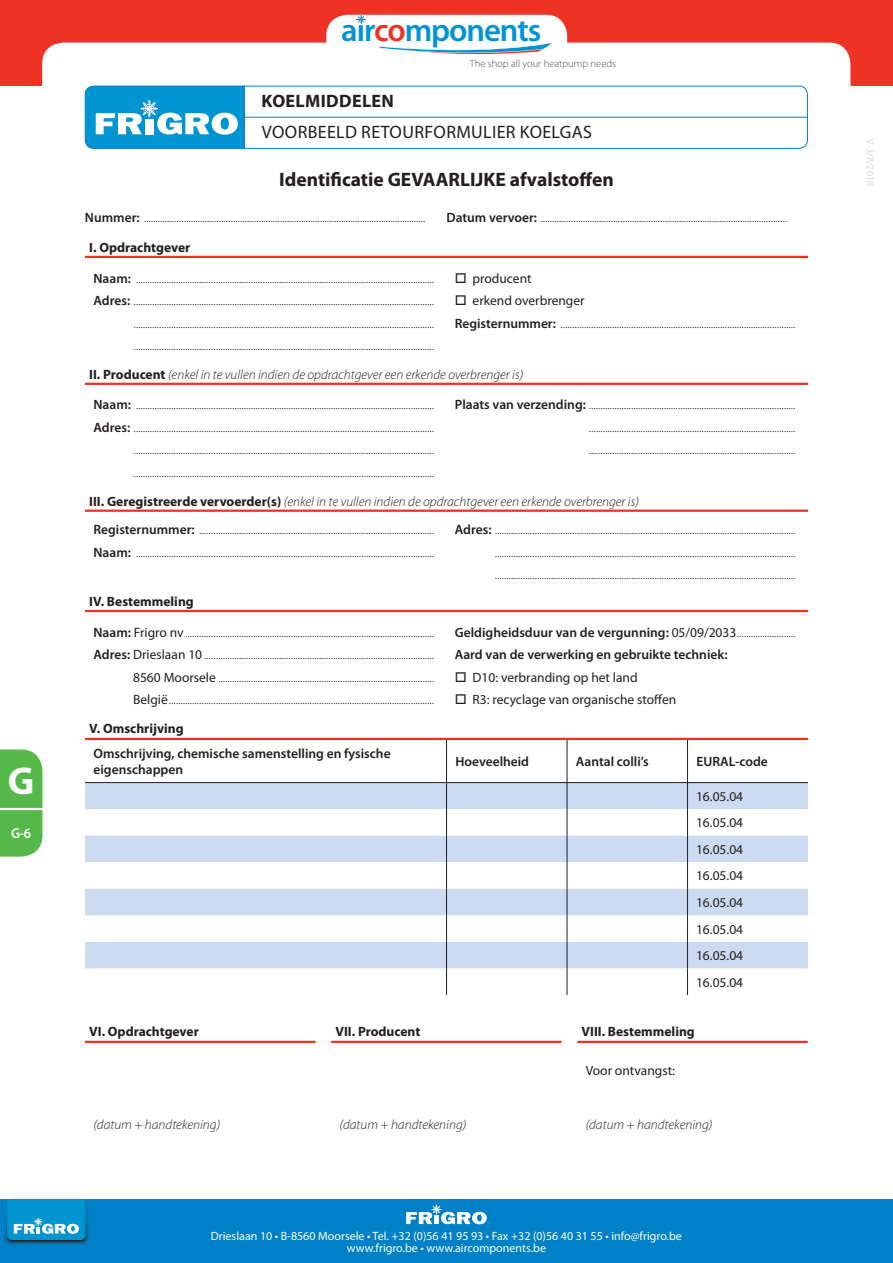
<style>
.page{position:relative;width:893px;height:1263px;background:#fff}
.page>*{position:absolute;margin:0;border:0;box-sizing:border-box;transform-origin:0 0}
.t1{font:700 39px "Myriad Pro";color:#fff}
.t2{font:600 32.55px "Myriad Pro";letter-spacing:-.035em;color:#0094d3}
.t3{font:700 19.5px "Myriad Pro";color:#231f20}
.t4{font:18px "Myriad Pro";letter-spacing:.02em;color:#231f20}
.t5{font:700 18px "Myriad Pro";letter-spacing:.02em;color:#231f20}
.t6{font:600 14.25px "Myriad Pro";color:#fff;scale:.95 1}
.t7{font:300 13.5px/22.5px "Myriad Pro";color:#231f20;text-align:right}
.t8{font:italic 300 13.5px "Myriad Pro";color:#231f20}
.t9{font:600 13.5px/22.5px "Myriad Pro";color:#231f20}
.t10{font:13.5px/26.5px "Myriad Pro";color:#231f20;text-align:justify}
.t11{font:700 13.5px "Myriad Pro";color:#231f20}
.t12{font:12px/12px "Myriad Pro";color:#fff;text-align:center}
.t13{font:300 10.5px "Myriad Pro";color:#515356}
.t14{font:300 10.5px "Myriad Pro";color:#c0c2c4}
.s1{color:#ee3224}
.s2{font-weight:600}
.s3{font-weight:700;font-style:normal}
.s4{font-weight:400}
.s5{font-weight:300}
</style>
<div class="page">
<div style="left:0;top:1199px;width:893px;height:64px;background:#0080c6"></div>
<svg style="left:406px;top:1205px;width:81px;height:19px"></svg>
<img style="left:4px;top:1198px;width:85px;height:47px">
<svg style="left:7px;top:1199px;width:78px;height:41px;background:#22a2d8"></svg>
<div style="left:0;top:0;width:893px;height:85px;background:#ee3224"></div>
<div style="left:42px;top:43px;width:808px;height:85px;background:#fff;border-radius:21px"></div>
<div style="left:326px;top:15px;width:241px;height:55px;background:#fff;border-radius:21px"></div>
<svg style="left:378px;top:43px;width:174px;height:12px"></svg>
<svg style="left:357px;top:15px;width:9px;height:9px"></svg>
<div style="left:0;top:750px;width:42px;height:107px;background:#54b948"></div>
<hr style="left:0;top:808px;width:42px;height:2px;background:#fff">
<svg style="left:84px;top:85px;width:724px;height:64px"></svg>
<svg style="left:85px;top:783px;width:723px;height:185px;fill:#ccdbf1"></svg>
<svg style="left:446px;top:783px;width:1px;height:212px"></svg>
<svg style="left:567px;top:783px;width:1px;height:212px"></svg>
<svg style="left:687px;top:783px;width:1px;height:212px"></svg>
<hr style="left:85px;top:256px;width:723px;height:2px;background:#ee3224">
<hr style="left:85px;top:383px;width:723px;height:2px;background:#ee3224">
<hr style="left:85px;top:510px;width:723px;height:2px;background:#ee3224">
<hr style="left:85px;top:610px;width:723px;height:2px;background:#ee3224">
<hr style="left:85px;top:738px;width:723px;height:2px;background:#ee3224">
<hr style="left:85px;top:1041px;width:230px;height:2px;background:#ee3224">
<hr style="left:331px;top:1041px;width:231px;height:2px;background:#ee3224">
<hr style="left:577px;top:1041px;width:231px;height:2px;background:#ee3224">
<hr style="left:85px;top:782px;width:723px;height:1px;background:#231f20">
<hr style="left:446px;top:740px;width:1px;height:42px;background:#231f20">
<hr style="left:567px;top:740px;width:1px;height:42px;background:#231f20">
<hr style="left:687px;top:740px;width:1px;height:42px;background:#231f20">
<h1 class="t1" style="left:8px;top:766px;width:28px">G</h1>
<p class="t6" style="left:11px;top:828px;width:23px">G-6</p>
<h2 class="t2" style="left:341px;top:18px;width:201px">air<span class="s1">co</span>mponents</h2>
<p class="t13" style="left:470px;top:60px;width:148px">The shop all your heatpump needs</p>
<h3 class="t5" style="left:261px;top:94px;width:134px">KOELMIDDELEN</h3>
<h3 class="t4" style="left:262px;top:125px;width:332px">VOORBEELD RETOURFORMULIER KOELGAS</h3>
<h3 class="t3" style="left:279px;top:172px;width:336px">Identificatie GEVAARLIJKE afvalstoffen</h3>
<p class="t7" style="left:446px;top:207px;width:342px"><span class="s2">Datum vervoer:</span> .........................................................................................................</p>
<p class="t7" style="left:85px;top:207px;width:342px"><span class="s2">Nummer:</span> ........................................................................................................................</p>
<p class="t11" style="left:89px;top:242px;width:103px">I. Opdrachtgever</p>
<p class="t7" style="left:93px;top:268px;width:342px"><span class="s2">Naam:</span> ...............................................................................................................................<br><span class="s2">Adres:</span> ................................................................................................................................ ................................................................................................................................ ................................................................................................................................</p>
<p class="t10" style="left:472px;top:266px;width:61px">producent</p>
<p class="t10" style="left:472px;top:288px;width:114px">erkend overbrenger</p>
<p class="t7" style="left:455px;top:313px;width:342px"><span class="s2">Registernummer:</span> ....................................................................................................</p>
<p class="t8" style="left:89px;top:369px;width:435px"><span class="s3">II. Producent</span> (enkel in te vullen indien de opdrachtgever een erkende overbrenger is)</p>
<p class="t7" style="left:93px;top:395px;width:342px"><span class="s2">Naam:</span> ...............................................................................................................................<br><span class="s2">Adres:</span> ................................................................................................................................ ................................................................................................................................ ................................................................................................................................</p>
<p class="t7" style="left:589px;top:395px;width:208px;text-align:justify;text-indent:-134px"><span class="s2">Plaats van verzending:</span> ........................................................................................ ........................................................................................ ........................................................................................</p>
<p class="t8" style="left:89px;top:496px;width:551px"><span class="s3">III. Geregistreerde vervoerder(s)</span> (enkel in te vullen indien de opdrachtgever een erkende overbrenger is)</p>
<p class="t7" style="left:93px;top:519px;width:342px;text-align:left"><span class="s2">Registernummer:</span> ....................................................................................................<br><span class="s2">Naam:</span> ...............................................................................................................................</p>
<p class="t11" style="left:89px;top:596px;width:106px">IV. Bestemmeling</p>
<p class="t7" style="left:93px;top:622px;width:342px"><span class="s2">Naam:</span> <span class="s4">Frigro nv</span> ..........................................................................................................<br><span class="s2">Adres:</span> <span class="s4">Drieslaan 10</span> ..................................................................................................<br><span class="s4">8560 Moorsele</span> ............................................................................................<br><span class="s4">België</span> .................................................................................................................</p>
<p class="t11" style="left:89px;top:723px;width:96px">V. Omschrijving</p>
<p class="t7" style="left:495px;top:519px;width:302px;text-align:justify;text-indent:-40px"><span class="s2">Adres:</span> ................................................................................................................................ ................................................................................................................................ ................................................................................................................................</p>
<p class="t9" style="left:455px;top:622px;width:342px">Geldigheidsduur van de vergunning: <span class="s4">05/09/2033</span> <span class="s5">.........................<br></span>Aard van de verwerking en gebruikte techniek:</p>
<p class="t10" style="left:472px;top:667px;width:205px;line-height:22.5px">D10: verbranding op het land<br>R3: recyclage van organische stoffen</p>
<p class="t9" style="left:94px;top:747px;width:299px;line-height:16.2px">Omschrijving, chemische samenstelling en fysische eigenschappen</p>
<p class="t9" style="left:455px;top:752px;width:75px">Hoeveelheid</p>
<p class="t9" style="left:576px;top:752px;width:74px">Aantal colli’s</p>
<p class="t9" style="left:696px;top:752px;width:73px">EURAL-code</p>
<p class="t10" style="left:696px;top:784px;width:49px">16.05.04<br>16.05.04<br>16.05.04<br>16.05.04<br>16.05.04<br>16.05.04<br>16.05.04<br>16.05.04</p>
<p class="t11" style="left:89px;top:1026px;width:111px">VI. Opdrachtgever</p>
<p class="t11" style="left:335px;top:1026px;width:86px">VII. Producent</p>
<p class="t11" style="left:581px;top:1026px;width:115px">VIII. Bestemmeling</p>
<p class="t8" style="left:93px;top:1119px;width:128px">(datum + handtekening)</p>
<p class="t8" style="left:340px;top:1119px;width:128px">(datum + handtekening)</p>
<p class="t10" style="left:586px;top:1058px;width:91px">Voor ontvangst:</p>
<p class="t8" style="left:586px;top:1119px;width:128px">(datum + handtekening)</p>
<p class="t12" style="left:211px;top:1231px;width:472px">Drieslaan 10 • B-8560 Moorsele • Tel. +32 (0)56 41 95 93 • Fax +32 (0)56 40 31 55 • info@frigro.be www.frigro.be • www.aircomponents.be</p>
<p class="t14" style="left:874px;top:139px;width:48px;rotate:90deg">V-3/8/2018</p>
</div>
